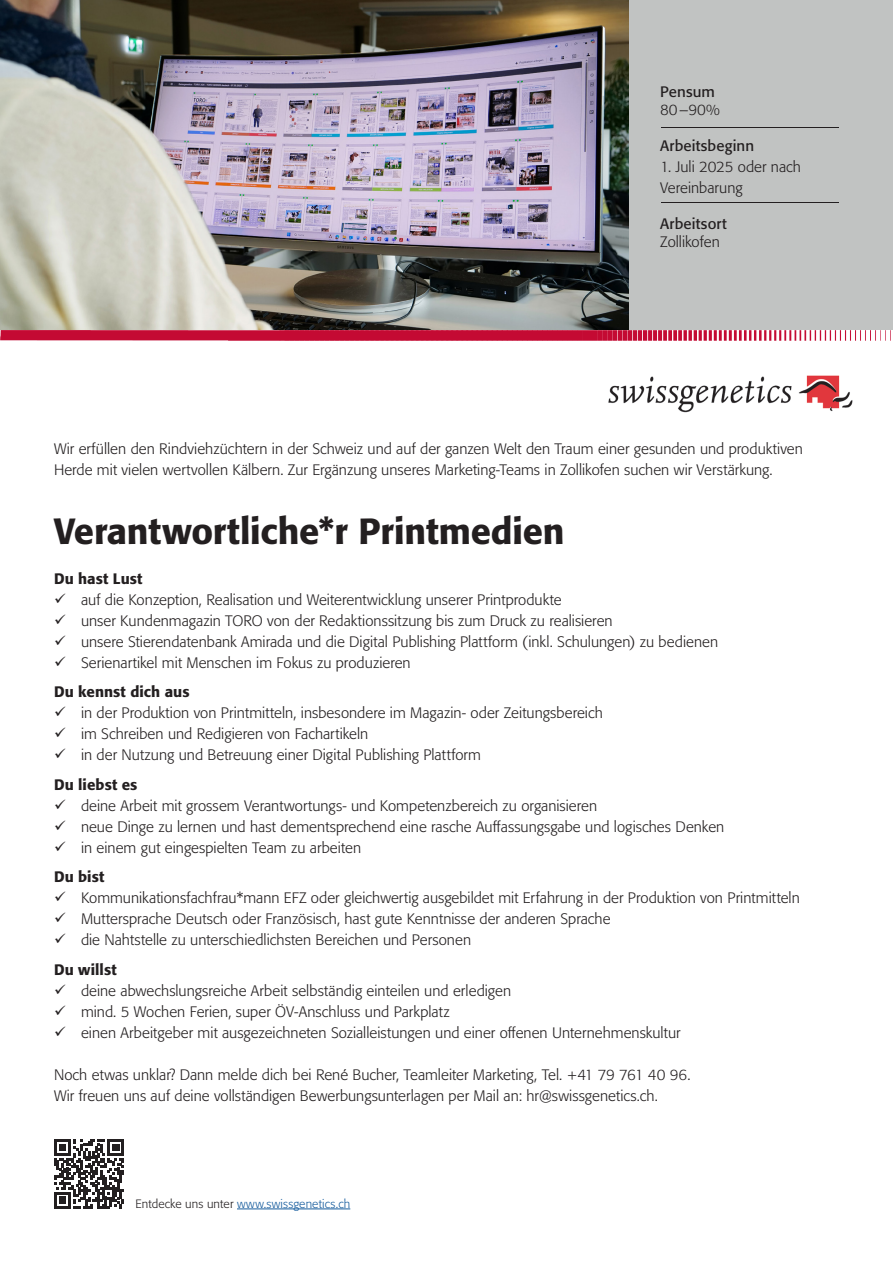
<style>
.page{position:relative;width:893px;height:1263px;background:#fff}
.page>*{position:absolute;margin:0;border:0;box-sizing:border-box;transform-origin:0 0}
.t1{font:500 36px "Formata";letter-spacing:-.005em;color:#231f20}
.t2{font:300 15px/21px "Formata";color:#231f20}
.t3{font:500 15px "Formata";letter-spacing:.01em;color:#231f20}
.t4{font:15px "Formata";letter-spacing:.01em;color:#231f20}
.t5{font:300 12px "Formata";letter-spacing:.01em;color:#175d9e}
.s1{color:#231f20}
</style>
<div class="page">
<svg style="left:54px;top:1139px;width:70px;height:70px"></svg>
<hr style="left:237px;top:1208px;width:113px;height:1px;background:#175d9e">
<img style="left:0;top:0;width:629px;height:330px">
<div style="left:629px;top:0;width:264px;height:330px;background:#c1c3c2"></div>
<hr style="left:662px;top:127px;width:177px;height:1px;background:#231f20">
<hr style="left:662px;top:202px;width:177px;height:1px;background:#231f20">
<img style="left:608px;top:375px;width:245px;height:38px">
<img style="left:0;top:330px;width:891px;height:10px">
<p class="t4" style="left:660px;top:83px;width:56px">Pensum</p>
<p class="t2" style="left:660px;top:100px;width:61px">80–90%</p>
<p class="t4" style="left:660px;top:137px;width:95px">Arbeitsbeginn</p>
<p class="t2" style="left:660px;top:157px;width:142px">1. Juli 2025 oder nach<br>Vereinbarung</p>
<p class="t4" style="left:660px;top:215px;width:68px">Arbeitsort</p>
<p class="t2" style="left:660px;top:232px;width:61px">Zollikofen</p>
<p class="t2" style="left:54px;top:438px;width:750px">Wir erfüllen den Rindviehzüchtern in der Schweiz und auf der ganzen Welt den Traum einer gesunden und produktiven<br>Herde mit vielen wertvollen Kälbern. Zur Ergänzung unseres Marketing-Teams in Zollikofen suchen wir Verstärkung.</p>
<h1 class="t1" style="left:54px;top:509px;width:512px">Verantwortliche*r Printmedien</h1>
<p class="t3" style="left:54px;top:569px;width:90px">Du hast Lust</p>
<p class="t2" style="left:81px;top:589px;width:639px">auf die Konzeption, Realisation und Weiterentwicklung unserer Printprodukte<br>unser Kundenmagazin TORO von der Redaktionssitzung bis zum Druck zu realisieren<br>unsere Stierendatenbank Amirada und die Digital Publishing Plattform (inkl. Schulungen) zu bedienen Serienartikel mit Menschen im Fokus zu produzieren</p>
<p class="t3" style="left:54px;top:683px;width:137px">Du kennst dich aus</p>
<p class="t2" style="left:81px;top:703px;width:523px">in der Produktion von Printmitteln, insbesondere im Magazin- oder Zeitungsbereich im Schreiben und Redigieren von Fachartikeln<br>in der Nutzung und Betreuung einer Digital Publishing Plattform</p>
<p class="t3" style="left:54px;top:775px;width:85px">Du liebst es</p>
<p class="t2" style="left:81px;top:795px;width:645px">deine Arbeit mit grossem Verantwortungs- und Kompetenzbereich zu organisieren<br>neue Dinge zu lernen und hast dementsprechend eine rasche Auffassungsgabe und logisches Denken in einem gut eingespielten Team zu arbeiten</p>
<p class="t3" style="left:54px;top:868px;width:52px">Du bist</p>
<p class="t2" style="left:81px;top:888px;width:720px">Kommunikationsfachfrau*mann EFZ oder gleichwertig ausgebildet mit Erfahrung in der Produktion von Printmitteln<br>Muttersprache Deutsch oder Französisch, hast gute Kenntnisse der anderen Sprache<br>die Nahtstelle zu unterschiedlichsten Bereichen und Personen</p>
<p class="t3" style="left:54px;top:960px;width:64px">Du willst</p>
<p class="t2" style="left:81px;top:980px;width:601px">deine abwechslungsreiche Arbeit selbständig einteilen und erledigen<br>mind. 5 Wochen Ferien, super ÖV-Anschluss und Parkplatz<br>einen Arbeitgeber mit ausgezeichneten Sozialleistungen und einer offenen Unternehmenskultur</p>
<p class="t2" style="left:54px;top:1064px;width:638px">Noch etwas unklar? Dann melde dich bei René Bucher, Teamleiter Marketing, Tel. +41 79 761 40 96.<br>Wir freuen uns auf deine vollständigen Bewerbungsunterlagen per Mail an: hr@swissgenetics.ch.</p>
<p class="t5" style="left:135px;top:1196px;width:216px"><span class="s1">Entdecke uns unter</span> www.swissgenetics.ch</p>
</div>
